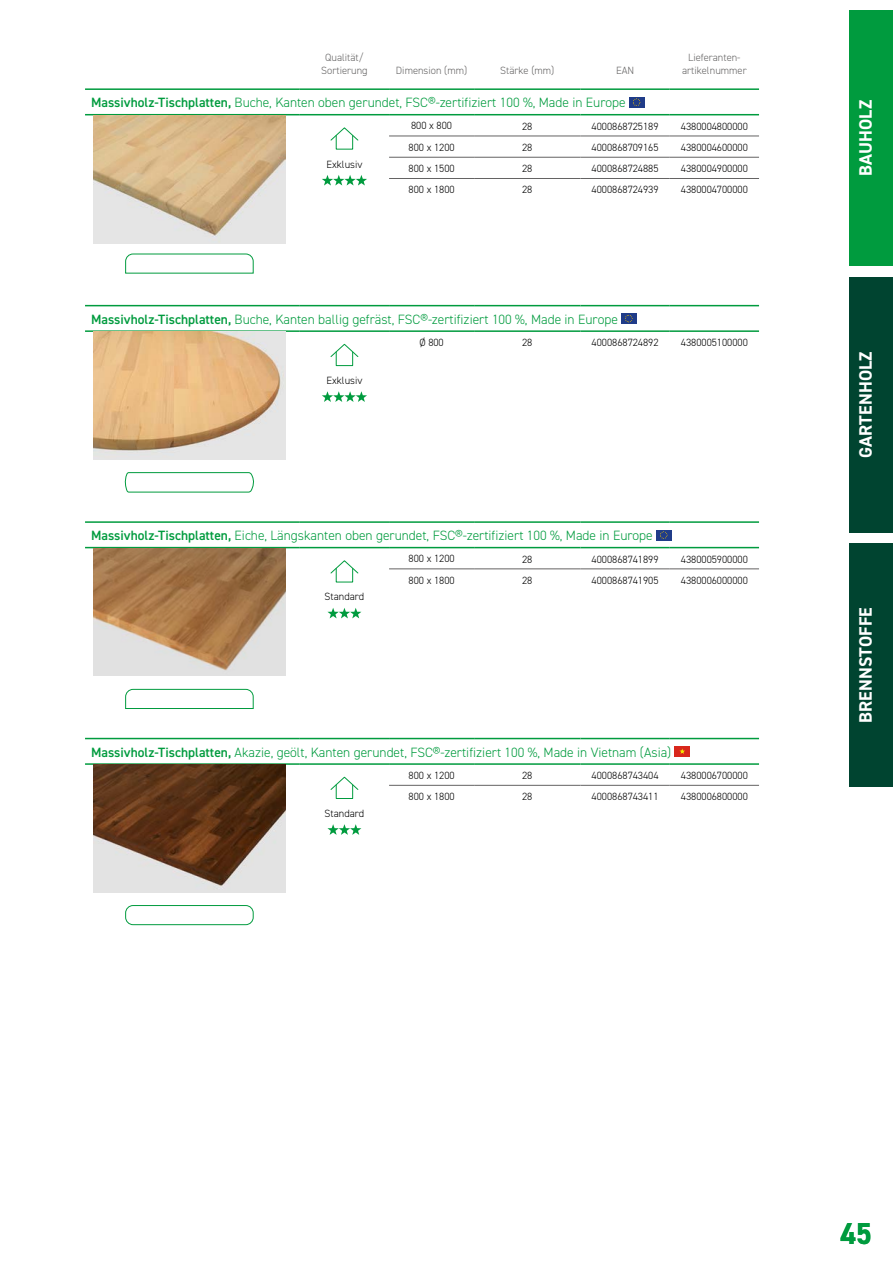
<style>
.page{position:relative;width:893px;height:1263px;background:#fff}
.page>*{position:absolute;margin:0;border:0;box-sizing:border-box;transform-origin:0 0}
.t1{font:700 30.3px "DIN2014";color:#009b3e;scale:.96 1}
.t2{font:700 18px "DIN2014";letter-spacing:.01em;color:#fff}
.t3{font:300 13.5px "DIN2014";color:#009b3e}
.t4{font:300 10.5px "DIN2014";color:#000}
.t5{font:300 10.5px/12.6px "DIN2014";color:#646363;text-align:center}
.s1{font-weight:600}
</style>
<div class="page">
<hr style="left:300px;top:114px;width:89px;height:1px;background:#009b3e">
<hr style="left:389px;top:114px;width:85px;height:1px;background:#009b3e">
<hr style="left:474px;top:114px;width:106px;height:1px;background:#009b3e">
<hr style="left:580px;top:114px;width:90px;height:1px;background:#009b3e">
<hr style="left:670px;top:114px;width:89px;height:1px;background:#009b3e">
<hr style="left:389px;top:136px;width:85px;height:1px;background:#646363">
<hr style="left:474px;top:136px;width:106px;height:1px;background:#646363">
<hr style="left:580px;top:136px;width:90px;height:1px;background:#646363">
<hr style="left:670px;top:136px;width:89px;height:1px;background:#646363">
<hr style="left:389px;top:157px;width:85px;height:1px;background:#646363">
<hr style="left:474px;top:157px;width:106px;height:1px;background:#646363">
<hr style="left:580px;top:157px;width:90px;height:1px;background:#646363">
<hr style="left:670px;top:157px;width:89px;height:1px;background:#646363">
<hr style="left:389px;top:178px;width:85px;height:1px;background:#646363">
<hr style="left:474px;top:178px;width:106px;height:1px;background:#646363">
<hr style="left:580px;top:178px;width:90px;height:1px;background:#646363">
<hr style="left:670px;top:178px;width:89px;height:1px;background:#646363">
<hr style="left:85px;top:88px;width:215px;height:2px;background:#009b3e">
<hr style="left:300px;top:88px;width:89px;height:2px;background:#009b3e">
<hr style="left:389px;top:88px;width:85px;height:2px;background:#009b3e">
<hr style="left:474px;top:88px;width:106px;height:2px;background:#009b3e">
<hr style="left:580px;top:88px;width:90px;height:2px;background:#009b3e">
<hr style="left:670px;top:88px;width:89px;height:2px;background:#009b3e">
<hr style="left:85px;top:114px;width:215px;height:1px;background:#009b3e">
<div style="left:629px;top:97px;width:15px;height:10px;background:#203c89"></div>
<svg style="left:633px;top:98px;width:8px;height:8px"></svg>
<img style="left:94px;top:115px;width:191px;height:128px">
<svg style="left:125px;top:253px;width:129px;height:21px"></svg>
<svg style="left:330px;top:127px;width:29px;height:14px"></svg>
<svg style="left:322px;top:175px;width:45px;height:10px"></svg>
<hr style="left:85px;top:305px;width:215px;height:1px;background:#009b3e">
<hr style="left:300px;top:305px;width:89px;height:1px;background:#009b3e">
<hr style="left:389px;top:305px;width:85px;height:1px;background:#009b3e">
<hr style="left:474px;top:305px;width:106px;height:1px;background:#009b3e">
<hr style="left:580px;top:305px;width:90px;height:1px;background:#009b3e">
<hr style="left:670px;top:305px;width:89px;height:1px;background:#009b3e">
<hr style="left:85px;top:330px;width:215px;height:2px;background:#009b3e">
<hr style="left:300px;top:330px;width:89px;height:2px;background:#009b3e">
<hr style="left:389px;top:330px;width:85px;height:2px;background:#009b3e">
<hr style="left:474px;top:330px;width:106px;height:2px;background:#009b3e">
<hr style="left:580px;top:330px;width:90px;height:2px;background:#009b3e">
<hr style="left:670px;top:330px;width:89px;height:2px;background:#009b3e">
<div style="left:621px;top:314px;width:15px;height:10px;background:#203c89"></div>
<svg style="left:625px;top:315px;width:8px;height:8px"></svg>
<img style="left:94px;top:332px;width:191px;height:127px">
<svg style="left:124px;top:472px;width:130px;height:21px"></svg>
<svg style="left:330px;top:343px;width:29px;height:15px"></svg>
<div style="left:336px;top:352px;width:17px;height:14px;border:1px solid #009b3e"></div>
<svg style="left:322px;top:391px;width:45px;height:11px"></svg>
<hr style="left:300px;top:547px;width:89px;height:1px;background:#009b3e">
<hr style="left:389px;top:547px;width:85px;height:1px;background:#009b3e">
<hr style="left:474px;top:547px;width:106px;height:1px;background:#009b3e">
<hr style="left:580px;top:547px;width:90px;height:1px;background:#009b3e">
<hr style="left:670px;top:547px;width:89px;height:1px;background:#009b3e">
<hr style="left:389px;top:569px;width:85px;height:1px;background:#646363">
<hr style="left:474px;top:569px;width:106px;height:1px;background:#646363">
<hr style="left:580px;top:569px;width:90px;height:1px;background:#646363">
<hr style="left:670px;top:569px;width:89px;height:1px;background:#646363">
<hr style="left:85px;top:521px;width:215px;height:2px;background:#009b3e">
<hr style="left:300px;top:521px;width:89px;height:2px;background:#009b3e">
<hr style="left:389px;top:521px;width:85px;height:2px;background:#009b3e">
<hr style="left:474px;top:521px;width:106px;height:2px;background:#009b3e">
<hr style="left:580px;top:521px;width:90px;height:2px;background:#009b3e">
<hr style="left:670px;top:521px;width:89px;height:2px;background:#009b3e">
<hr style="left:85px;top:547px;width:215px;height:1px;background:#009b3e">
<div style="left:656px;top:530px;width:15px;height:10px;background:#203c89"></div>
<svg style="left:660px;top:531px;width:8px;height:8px"></svg>
<img style="left:94px;top:548px;width:191px;height:128px">
<svg style="left:125px;top:689px;width:129px;height:20px"></svg>
<svg style="left:330px;top:560px;width:29px;height:14px"></svg>
<svg style="left:327px;top:608px;width:34px;height:10px"></svg>
<hr style="left:300px;top:763px;width:89px;height:2px;background:#009b3e">
<hr style="left:389px;top:763px;width:85px;height:2px;background:#009b3e">
<hr style="left:474px;top:763px;width:106px;height:2px;background:#009b3e">
<hr style="left:580px;top:763px;width:90px;height:2px;background:#009b3e">
<hr style="left:670px;top:763px;width:89px;height:2px;background:#009b3e">
<hr style="left:389px;top:785px;width:85px;height:1px;background:#646363">
<hr style="left:474px;top:785px;width:106px;height:1px;background:#646363">
<hr style="left:580px;top:785px;width:90px;height:1px;background:#646363">
<hr style="left:670px;top:785px;width:89px;height:1px;background:#646363">
<hr style="left:85px;top:738px;width:215px;height:1px;background:#009b3e">
<hr style="left:300px;top:738px;width:89px;height:1px;background:#009b3e">
<hr style="left:389px;top:738px;width:85px;height:1px;background:#009b3e">
<hr style="left:474px;top:738px;width:106px;height:1px;background:#009b3e">
<hr style="left:580px;top:738px;width:90px;height:1px;background:#009b3e">
<hr style="left:670px;top:738px;width:89px;height:1px;background:#009b3e">
<hr style="left:85px;top:763px;width:215px;height:2px;background:#009b3e">
<div style="left:675px;top:746px;width:15px;height:10px;background:#d9271c"></div>
<svg style="left:679px;top:748px;width:6px;height:6px"></svg>
<img style="left:94px;top:765px;width:191px;height:127px">
<div style="left:125px;top:905px;width:128px;height:20px;border:1px solid #009b3e;border-radius:7px"></div>
<svg style="left:330px;top:776px;width:29px;height:14px"></svg>
<div style="left:336px;top:784px;width:17px;height:15px;border:1px solid #009b3e"></div>
<svg style="left:327px;top:824px;width:34px;height:11px"></svg>
<div style="left:849px;top:11px;width:44px;height:255px;background:#009b3e"></div>
<div style="left:849px;top:277px;width:44px;height:255px;background:#004430"></div>
<div style="left:849px;top:543px;width:44px;height:244px;background:#004430"></div>
<p class="t5" style="left:321px;top:51px;width:48px">Qualität/<br>Sortierung</p>
<p class="t5" style="left:396px;top:64px;width:73px">Dimension (mm)</p>
<p class="t5" style="left:500px;top:64px;width:56px">Stärke (mm)</p>
<p class="t5" style="left:616px;top:64px;width:20px">EAN</p>
<p class="t3" style="left:91px;top:94px;width:536px"><span class="s1">Massivholz-Tischplatten,</span> Buche, Kanten oben gerundet, FSC®-zertifiziert 100 %, Made in Europe</p>
<p class="t5" style="left:682px;top:51px;width:66px">Lieferanten&shy;artikelnummer</p>
<p class="t4" style="left:326px;top:157px;width:38px">Exklusiv</p>
<p class="t4" style="left:411px;top:119px;width:42px">800 x 800</p>
<p class="t4" style="left:522px;top:120px;width:12px">28</p>
<p class="t4" style="left:592px;top:120px;width:68px">4000868725189</p>
<p class="t4" style="left:681px;top:120px;width:68px">4380004800000</p>
<p class="t4" style="left:409px;top:141px;width:48px">800 x 1200</p>
<p class="t4" style="left:522px;top:141px;width:12px">28</p>
<p class="t4" style="left:592px;top:141px;width:68px">4000868709165</p>
<p class="t4" style="left:681px;top:141px;width:68px">4380004600000</p>
<p class="t4" style="left:409px;top:162px;width:48px">800 x 1500</p>
<p class="t4" style="left:522px;top:162px;width:12px">28</p>
<p class="t4" style="left:592px;top:162px;width:68px">4000868724885</p>
<p class="t4" style="left:681px;top:162px;width:68px">4380004900000</p>
<p class="t4" style="left:409px;top:183px;width:48px">800 x 1800</p>
<p class="t4" style="left:522px;top:183px;width:12px">28</p>
<p class="t4" style="left:592px;top:183px;width:68px">4000868724939</p>
<p class="t4" style="left:681px;top:183px;width:68px">4380004700000</p>
<p class="t3" style="left:91px;top:311px;width:528px"><span class="s1">Massivholz-Tischplatten,</span> Buche, Kanten ballig gefräst, FSC®-zertifiziert 100 %, Made in Europe</p>
<p class="t4" style="left:326px;top:374px;width:38px">Exklusiv</p>
<p class="t4" style="left:419px;top:336px;width:26px">Ø 800</p>
<p class="t4" style="left:522px;top:336px;width:12px">28</p>
<p class="t4" style="left:592px;top:336px;width:68px">4000868724892</p>
<p class="t4" style="left:681px;top:336px;width:68px">4380005100000</p>
<p class="t3" style="left:91px;top:527px;width:563px"><span class="s1">Massivholz-Tischplatten,</span> Eiche, Längskanten oben gerundet, FSC®-zertifiziert 100 %, Made in Europe</p>
<p class="t4" style="left:325px;top:590px;width:41px">Standard</p>
<p class="t4" style="left:409px;top:552px;width:48px">800 x 1200</p>
<p class="t4" style="left:522px;top:553px;width:12px">28</p>
<p class="t4" style="left:592px;top:553px;width:68px">4000868741899</p>
<p class="t4" style="left:681px;top:553px;width:68px">4380005900000</p>
<p class="t4" style="left:409px;top:574px;width:48px">800 x 1800</p>
<p class="t4" style="left:522px;top:574px;width:12px">28</p>
<p class="t4" style="left:592px;top:574px;width:68px">4000868741905</p>
<p class="t4" style="left:681px;top:574px;width:68px">4380006000000</p>
<p class="t3" style="left:91px;top:744px;width:582px"><span class="s1">Massivholz-Tischplatten,</span> Akazie, geölt, Kanten gerundet, FSC®-zertifiziert 100 %, Made in Vietnam (Asia)</p>
<p class="t4" style="left:325px;top:807px;width:41px">Standard</p>
<p class="t4" style="left:409px;top:769px;width:48px">800 x 1200</p>
<p class="t4" style="left:522px;top:769px;width:12px">28</p>
<p class="t4" style="left:592px;top:769px;width:68px">4000868743404</p>
<p class="t4" style="left:681px;top:769px;width:68px">4380006700000</p>
<p class="t4" style="left:409px;top:790px;width:48px">800 x 1800</p>
<p class="t4" style="left:522px;top:790px;width:12px">28</p>
<p class="t4" style="left:592px;top:790px;width:68px">4000868743411</p>
<p class="t4" style="left:681px;top:790px;width:68px">4380006800000</p>
<h2 class="t2" style="left:854px;top:176px;width:78px;rotate:-90deg">BAUHOLZ</h2>
<h2 class="t2" style="left:854px;top:458px;width:108px;rotate:-90deg">GARTENHOLZ</h2>
<h2 class="t2" style="left:854px;top:723px;width:118px;rotate:-90deg">BRENNSTOFFE</h2>
<h1 class="t1" style="left:840px;top:1213px;width:34px">45</h1>
</div>
